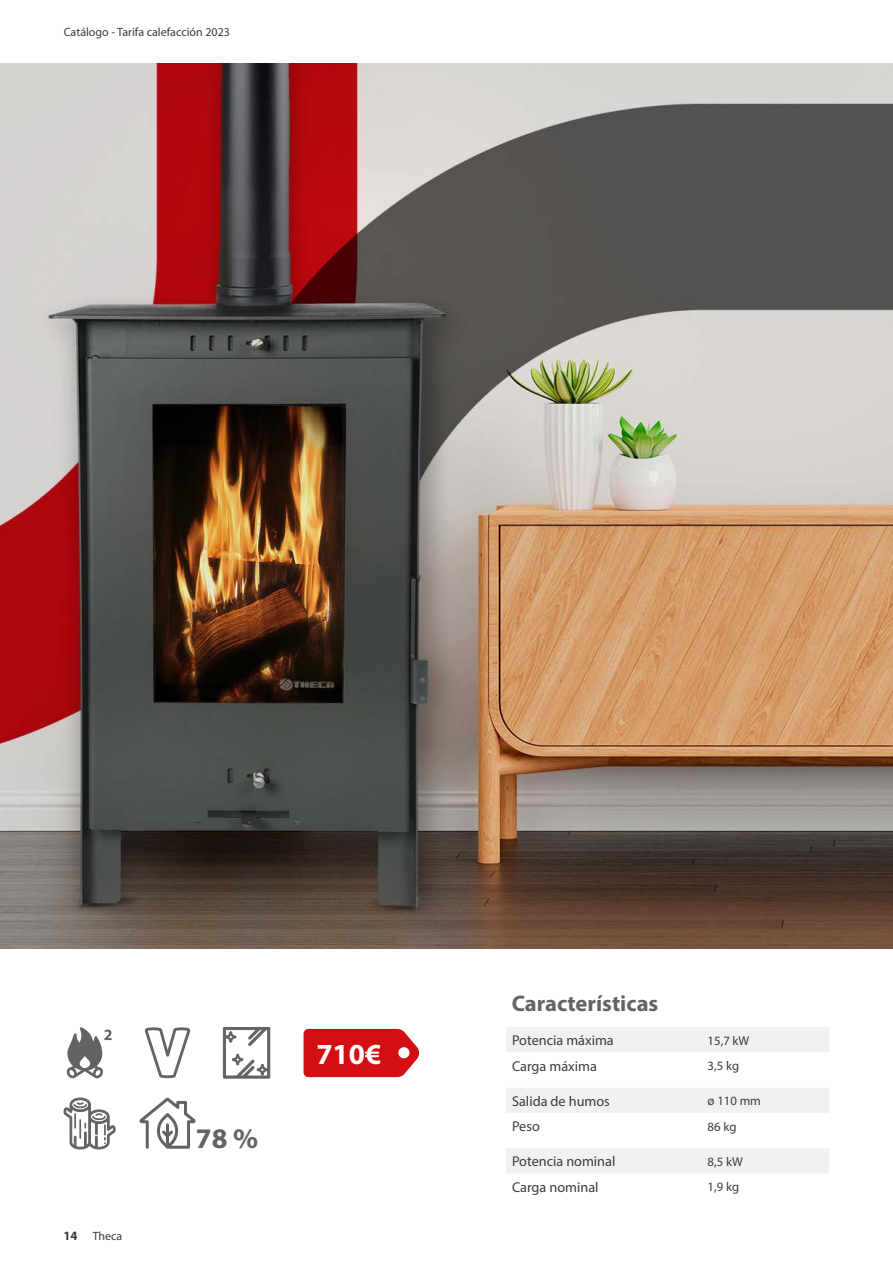
<style>
.page{position:relative;width:893px;height:1263px;background:#fff}
.page>*{position:absolute;margin:0;border:0;box-sizing:border-box;transform-origin:0 0}
.t1{font:700 29.25px "Myriad Pro";color:#fff}
.t2{font:700 28.5px "Myriad Pro";color:#646363}
.t3{font:700 22.5px "Myriad Pro";color:#646363}
.t4{font:14.25px "Myriad Pro";color:#3c3c3b}
.t5{font:12.75px "Myriad Pro";color:#3c3c3b}
.t6{font:700 12.75px "Myriad";color:#3c3c3b}
.t7{font:12px "Myriad";color:#3c3c3b}
</style>
<div class="page">
<img style="left:0;top:64px;width:893px;height:884px">
<svg style="left:66px;top:1027px;width:46px;height:51px"></svg>
<svg style="left:63px;top:1097px;width:53px;height:52px"></svg>
<svg style="left:223px;top:1027px;width:47px;height:52px"></svg>
<svg style="left:139px;top:1097px;width:57px;height:52px"></svg>
<svg style="left:144px;top:1027px;width:47px;height:52px"></svg>
<div style="left:506px;top:1027px;width:323px;height:25px;background:#f1f1f1"></div>
<svg style="left:506px;top:1088px;width:323px;height:85px;fill:#f1f1f1"></svg>
<svg style="left:303px;top:1028px;width:116px;height:50px;background:#d8282d"></svg>
<div style="left:398px;top:1047px;width:11px;height:11px;background:#fff;border-radius:50%"></div>
<p class="t7" style="left:64px;top:26px;width:168px">Catálogo - Tarifa calefacción 2023</p>
<p class="t6" style="left:63px;top:1229px;width:16px">14</p>
<p class="t7" style="left:93px;top:1230px;width:31px">Theca</p>
<h2 class="t2" style="left:196px;top:1120px;width:64px">78 %</h2>
<h1 class="t1" style="left:316px;top:1035px;width:66px">710€</h1>
<h3 class="t3" style="left:512px;top:989px;width:148px">Características</h3>
<p class="t4" style="left:512px;top:1031px;width:103px">Potencia máxima</p>
<p class="t5" style="left:708px;top:1032px;width:43px">15,7 kW</p>
<p class="t4" style="left:512px;top:1057px;width:86px">Carga máxima</p>
<p class="t5" style="left:708px;top:1058px;width:33px">3,5 kg</p>
<p class="t4" style="left:512px;top:1092px;width:99px">Salida de humos</p>
<p class="t5" style="left:708px;top:1093px;width:55px">ø 110 mm</p>
<p class="t4" style="left:512px;top:1117px;width:29px">Peso</p>
<p class="t5" style="left:708px;top:1118px;width:30px">86 kg</p>
<p class="t4" style="left:512px;top:1153px;width:105px">Potencia nominal</p>
<p class="t5" style="left:708px;top:1153px;width:37px">8,5 kW</p>
<p class="t4" style="left:512px;top:1178px;width:88px">Carga nominal</p>
<p class="t5" style="left:708px;top:1179px;width:33px">1,9 kg</p>
</div>
